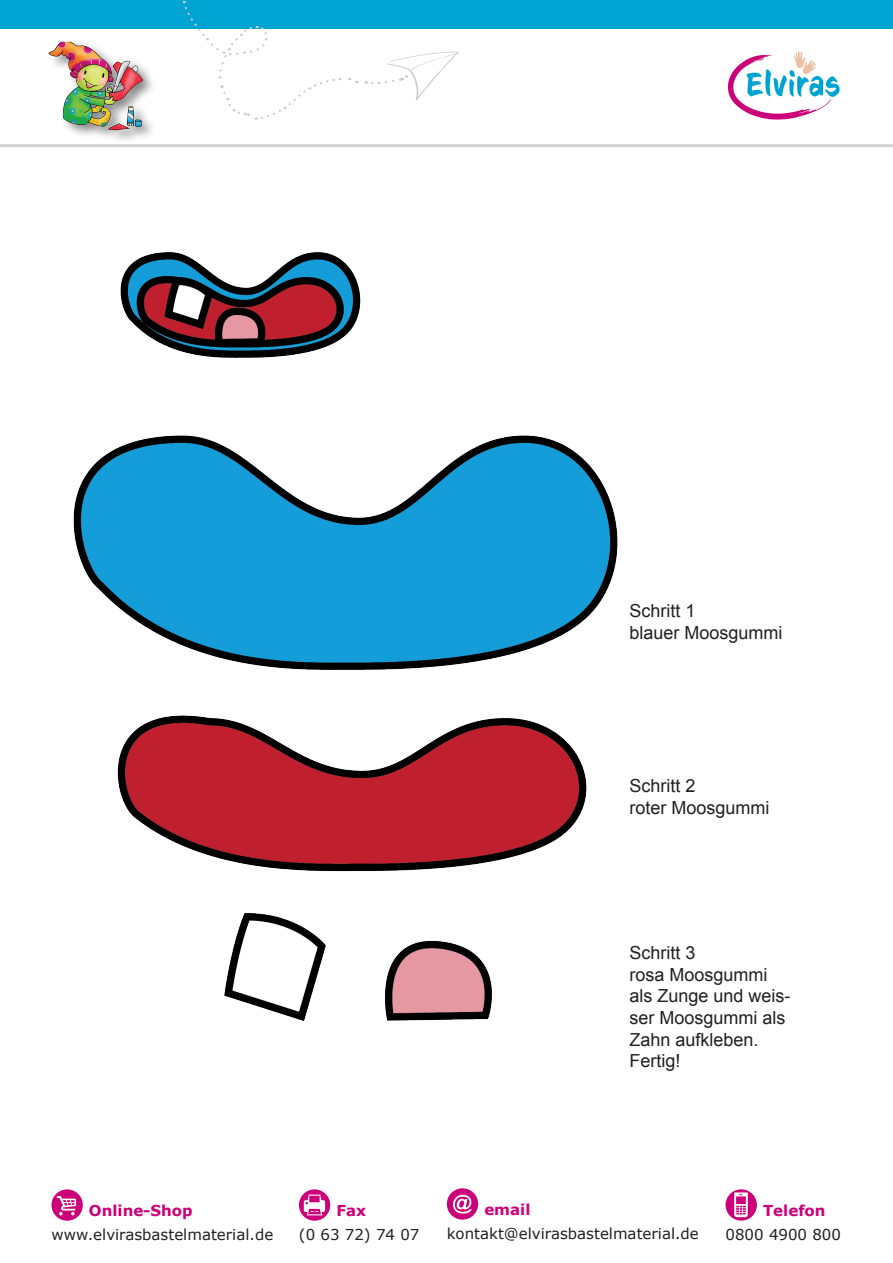
<style>
.page{position:relative;width:893px;height:1263px;background:#fff}
.page>*{position:absolute;margin:0;border:0;box-sizing:border-box;transform-origin:0 0}
.t1{font:18px/21.6px "Arial";color:#231f20}
.t2{font:15px "Verdana";color:#231f20}
.t3{font:700 15px "Verdana";color:#cc017a}
</style>
<div class="page">
<div style="left:0;top:0;width:893px;height:29px;background:#00a4d3"></div>
<hr style="left:0;top:144px;width:893px;height:3px;background:#d1d2d4">
<img style="left:48px;top:23px;width:792px;height:1198px">
<p class="t1" style="left:629px;top:600px;width:155px">Schritt 1<br>blauer Moosgummi</p>
<p class="t1" style="left:629px;top:775px;width:142px">Schritt 2<br>roter Moosgummi</p>
<p class="t1" style="left:629px;top:942px;width:163px">Schritt 3<br>rosa Moosgummi als Zunge und weis&shy;ser Moosgummi als<br>Zahn aufkleben.<br>Fertig!</p>
<p class="t3" style="left:89px;top:1201px;width:105px">Online-Shop</p>
<p class="t2" style="left:52px;top:1225px;width:223px">www.elvirasbastelmaterial.de</p>
<p class="t3" style="left:336px;top:1201px;width:31px">Fax</p>
<p class="t2" style="left:299px;top:1225px;width:122px">(0 63 72) 74 07</p>
<p class="t3" style="left:484px;top:1200px;width:48px">email</p>
<p class="t2" style="left:447px;top:1224px;width:254px">kontakt@elvirasbastelmaterial.de</p>
<p class="t3" style="left:763px;top:1201px;width:64px">Telefon</p>
<p class="t2" style="left:725px;top:1225px;width:117px">0800 4900 800</p>
</div>
